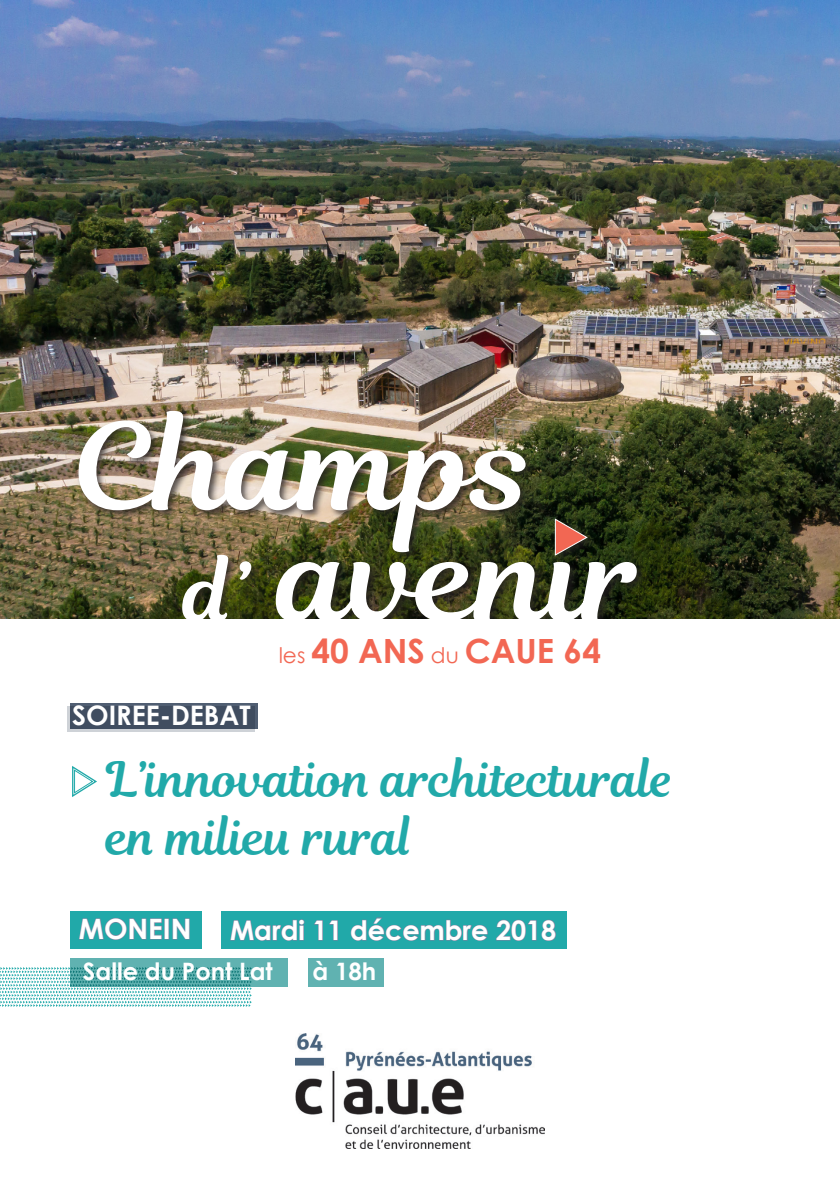
<style>
.page{position:relative;width:840px;height:1191px;background:#fff}
.page>*{position:absolute;margin:0;border:0;box-sizing:border-box;transform-origin:0 0}
.t1{font:119.6px "Magnolia Script";color:#fff;scale:1.08 1}
.t2{font:48px "Magnolia Script";color:#21a9a9}
.t3{font:700 33.4px "Century Gothic";color:#f26753}
.t4{font:700 28px "Century Gothic";color:#fff}
.t5{font:700 26.8px "Century Gothic";color:#fff}
.t6{font:700 24px "Century Gothic";color:#fff}
.s1{font-weight:400;font-size:21.6px}
</style>
<div class="page">
<img style="left:0;top:1px;width:839px;height:618px">
<div style="left:77px;top:409px;width:457px;height:152px;background:#231f20;opacity:.75"></div>
<div style="left:180px;top:534px;width:466px;height:98px;background:#231f20;opacity:.75"></div>
<div style="left:552px;top:517px;width:44px;height:48px;background:#231f20;opacity:.75"></div>
<svg style="left:182px;top:518px;width:454px;height:102px"></svg>
<div style="left:0;top:620px;width:839px;height:571px;background:#fff"></div>
<div style="left:70px;top:703px;width:187px;height:25px;background:#505e72"></div>
<div style="left:67px;top:706px;width:188px;height:25px;background:#404d60"></div>
<svg style="left:72px;top:766px;width:25px;height:31px"></svg>
<img style="left:296px;top:1033px;width:247px;height:115px">
<svg style="left:0;top:967px;width:251px;height:40px"></svg>
<div style="left:221px;top:911px;width:346px;height:37px;background:#21a9a9"></div>
<div style="left:70px;top:911px;width:132px;height:37px;background:#21a9a9"></div>
<svg style="left:70px;top:958px;width:217px;height:29px;background:#52a7a6"></svg>
<div style="left:308px;top:958px;width:75px;height:29px;background:#60b2b1"></div>
<svg style="left:230px;top:919px;width:75px;height:22px"></svg>
<svg style="left:314px;top:920px;width:24px;height:21px"></svg>
<svg style="left:350px;top:917px;width:138px;height:24px"></svg>
<svg style="left:496px;top:919px;width:60px;height:22px"></svg>
<svg style="left:79px;top:917px;width:83px;height:23px"></svg>
<div style="left:164px;top:918px;width:5px;height:21px;border:1px solid #807f9e"></div>
<svg style="left:172px;top:918px;width:18px;height:22px"></svg>
<p class="t1" style="left:72px;top:380px;width:429px">Champs</p>
<p class="t5" style="left:72px;top:695px;width:180px">SOIREE-DEBAT</p>
<p class="t3" style="left:278px;top:625px;width:324px"><span class="s1">les</span> 40 ANS <span class="s1">du</span> CAUE 64</p>
<p class="t2" style="left:107px;top:745px;width:568px">L’innovation architecturale</p>
<p class="t2" style="left:107px;top:803px;width:307px">en milieu rural</p>
<p class="t5" style="left:230px;top:910px;width:327px">Mardi 11 décembre 2018</p>
<p class="t6" style="left:83px;top:953px;width:191px">Salle du Pont Lat</p>
<p class="t6" style="left:312px;top:953px;width:65px">à 18h</p>
<p class="t4" style="left:79px;top:907px;width:114px">MONEIN</p>
</div>
